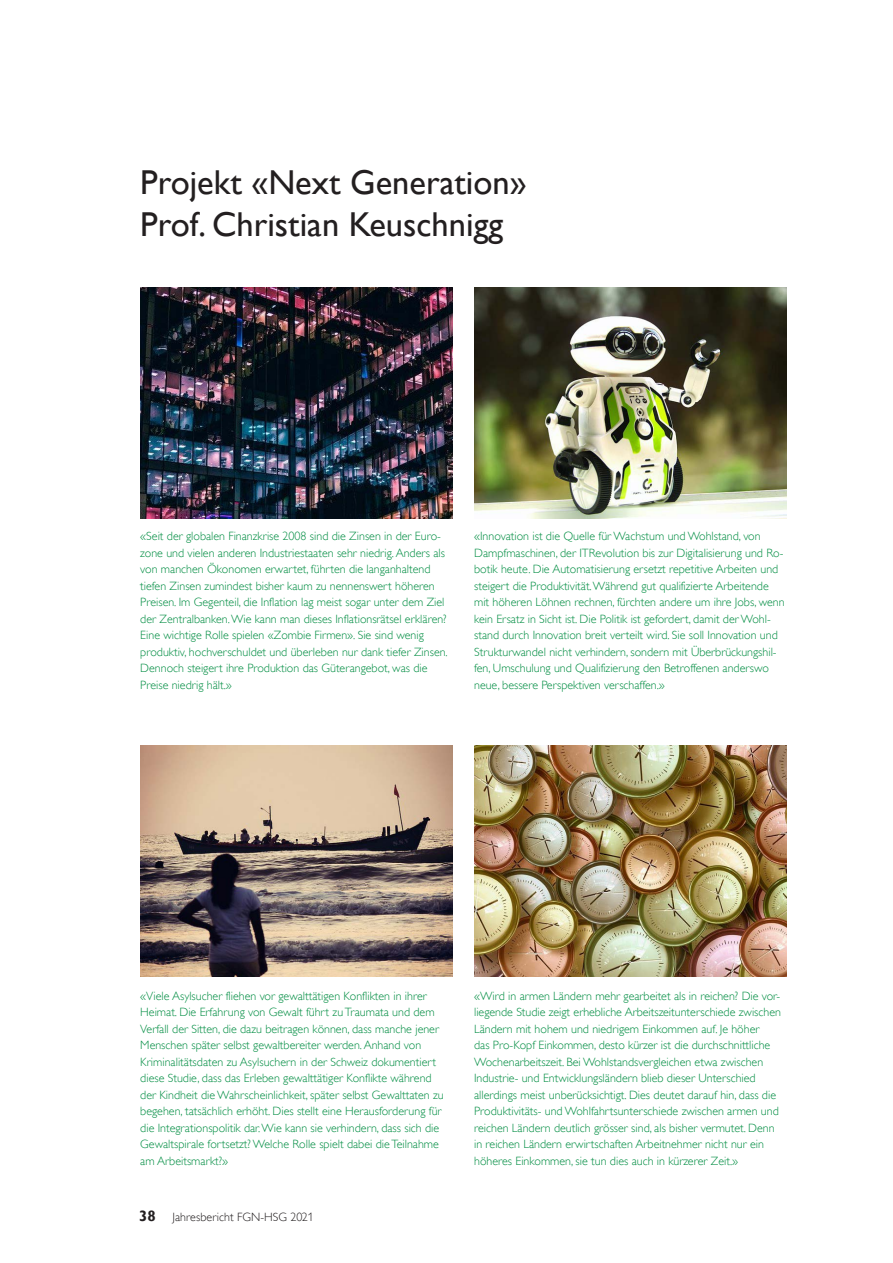
<style>
.page{position:relative;width:893px;height:1263px;background:#fff}
.page>*{position:absolute;margin:0;border:0;box-sizing:border-box;transform-origin:0 0}
.t1{font:34.5px "Gill Sans";color:#231f20}
.Legende{font:300 12px/16.5px "Gill Alt One";color:#008d42}
.t2{font:300 12px "Gill Alt One";letter-spacing:.005em;color:#231f20}
.s1{font-family:"Gill Sans";font-weight:700;font-size:15px}
</style>
<div class="page">
<img style="left:474px;top:287px;width:313px;height:232px">
<img style="left:140px;top:287px;width:313px;height:232px">
<img style="left:140px;top:745px;width:313px;height:232px">
<img style="left:474px;top:745px;width:313px;height:232px">
<p class="t1" style="left:140px;top:162px;width:388px">Projekt «Next Generation»</p>
<p class="t1" style="left:140px;top:204px;width:364px">Prof. Christian Keuschnigg</p>
<p class="Legende" style="left:140px;top:528px;width:309px">«Seit der globalen Finanzkrise 2008 sind die Zinsen in der Euro&shy;zone und vielen anderen Industriestaaten sehr niedrig. Anders als von manchen Ökonomen erwartet, führten die langanhaltend tiefen Zinsen zumindest bisher kaum zu nennenswert höheren Preisen. Im Gegenteil, die Inflation lag meist sogar unter dem Ziel der Zentralbanken. Wie kann man dieses Inflationsrätsel erklären?<br>Eine wichtige Rolle spielen «Zombie Firmen». Sie sind wenig produktiv, hochverschuldet und überleben nur dank tiefer Zinsen.<br>Dennoch steigert ihre Produktion das Güterangebot, was die Preise niedrig hält.»</p>
<p class="Legende" style="left:474px;top:528px;width:312px">«Innovation ist die Quelle für Wachstum und Wohlstand, von Dampfmaschinen, der ITRevolution bis zur Digitalisierung und Ro&shy;botik heute. Die Automatisierung ersetzt repetitive Arbeiten und steigert die Produktivität. Während gut qualifizierte Arbeitende mit höheren Löhnen rechnen, fürchten andere um ihre Jobs, wenn kein Ersatz in Sicht ist. Die Politik ist gefordert, damit der Wohl&shy;stand durch Innovation breit verteilt wird. Sie soll Innovation und Strukturwandel nicht verhindern, sondern mit Überbrückungshil&shy;fen, Umschulung und Qualifizierung den Betroffenen anderswo neue, bessere Perspektiven verschaffen.»</p>
<p class="Legende" style="left:140px;top:987px;width:305px">«Viele Asylsucher fliehen vor gewalttätigen Konflikten in ihrer Heimat. Die Erfahrung von Gewalt führt zu Traumata und dem Verfall der Sitten, die dazu beitragen können, dass manche jener Menschen später selbst gewaltbereiter werden. Anhand von Kriminalitätsdaten zu Asylsuchern in der Schweiz dokumentiert diese Studie, dass das Erleben gewalttätiger Konflikte während der Kindheit die Wahrscheinlichkeit, später selbst Gewalttaten zu begehen, tatsächlich erhöht. Dies stellt eine Herausforderung für die Integrationspolitik dar. Wie kann sie verhindern, dass sich die Gewaltspirale fortsetzt? Welche Rolle spielt dabei die Teilnahme am Arbeitsmarkt?»</p>
<p class="Legende" style="left:474px;top:987px;width:308px">«Wird in armen Ländern mehr gearbeitet als in reichen? Die vor&shy;liegende Studie zeigt erhebliche Arbeitszeitunterschiede zwischen Ländern mit hohem und niedrigem Einkommen auf. Je höher<br>das Pro-Kopf Einkommen, desto kürzer ist die durchschnittliche Wochenarbeitszeit. Bei Wohlstandsvergleichen etwa zwischen Industrie- und Entwicklungsländern blieb dieser Unterschied allerdings meist unberücksichtigt. Dies deutet darauf hin, dass die Produktivitäts- und Wohlfahrtsunterschiede zwischen armen und reichen Ländern deutlich grösser sind, als bisher vermutet. Denn in reichen Ländern erwirtschaften Arbeitnehmer nicht nur ein höheres Einkommen, sie tun dies auch in kürzerer Zeit.»</p>
<p class="t2" style="left:139px;top:1209px;width:176px"><span class="s1">38</span> Jahresbericht FGN-HSG 2021</p>
</div>
